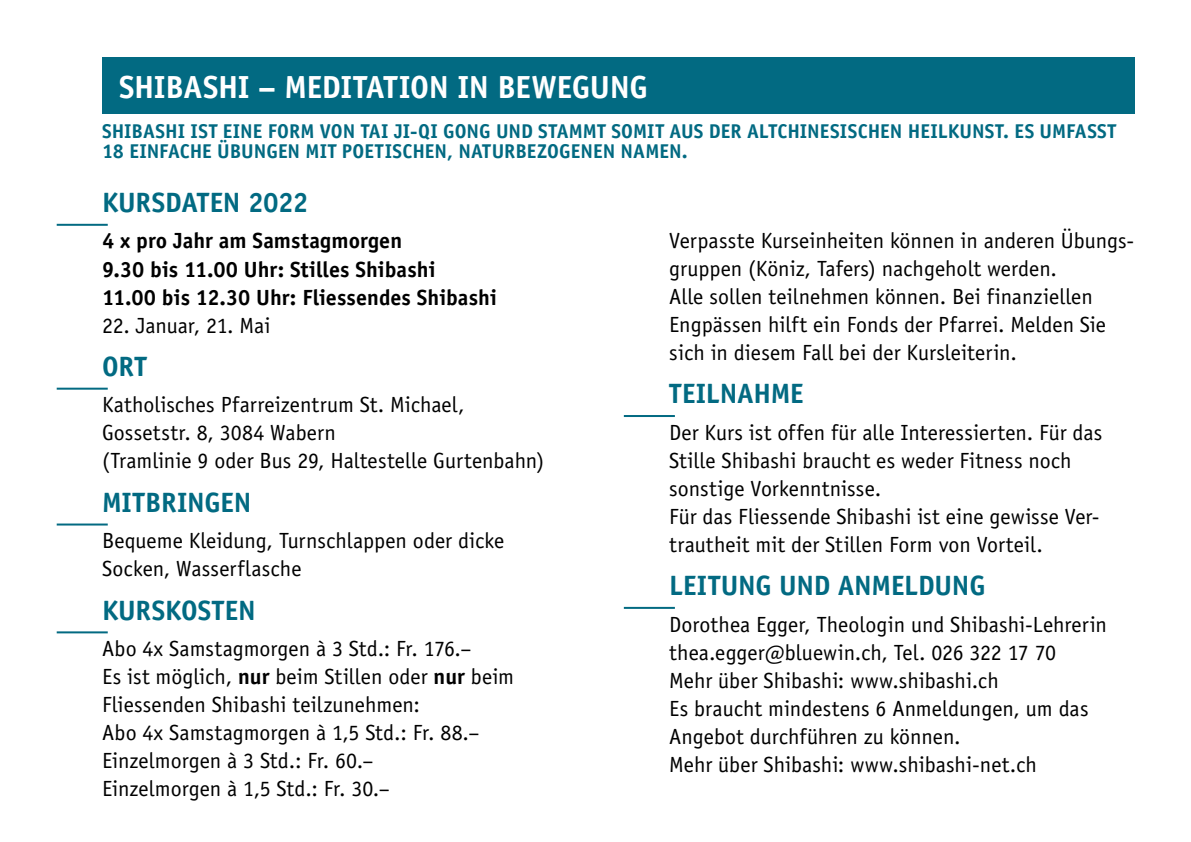
<style>
.page{position:relative;width:1191px;height:842px;background:#fff}
.page>*{position:absolute;margin:0;border:0;box-sizing:border-box;transform-origin:0 0}
.t1{font:700 32px "Officina Sans LT";letter-spacing:-.01em;color:#fff}
.t2{font:700 28px "Officina Sans LT";letter-spacing:-.005em;color:#026a82}
.t3{font:22px/28px "Officina Sans LT";color:#000}
.t4{font:700 22px/28px "Officina Sans LT";letter-spacing:.005em;color:#000}
.t5{font:700 20px/20px "Officina Sans LT";color:#026a82}
.s1{font-weight:700}
</style>
<div class="page">
<hr style="left:57px;top:224px;width:51px;height:2px;background:#026a82">
<hr style="left:57px;top:388px;width:51px;height:2px;background:#026a82">
<hr style="left:57px;top:523px;width:51px;height:2px;background:#026a82">
<hr style="left:57px;top:631px;width:51px;height:2px;background:#026a82">
<hr style="left:624px;top:415px;width:51px;height:2px;background:#026a82">
<hr style="left:624px;top:607px;width:51px;height:2px;background:#026a82">
<div style="left:102px;top:57px;width:1032px;height:56px;background:#026a82"></div>
<h1 class="t1" style="left:119px;top:67px;width:530px">SHIBASHI – MEDITATION IN BEWEGUNG</h1>
<p class="t5" style="left:102px;top:121px;width:1016px">SHIBASHI IST EINE FORM VON TAI JI-QI GONG UND STAMMT SOMIT AUS DER ALTCHINESISCHEN HEILKUNST. ES UMFASST<br>18 EINFACHE ÜBUNGEN MIT POETISCHEN, NATURBEZOGENEN NAMEN.</p>
<p class="t2" style="left:102px;top:185px;width:208px">KURSDATEN 2022</p>
<p class="t4" style="left:102px;top:227px;width:396px">4 x pro Jahr am Samstagmorgen<br>9.30 bis 11.00 Uhr: Stilles Shibashi<br>11.00 bis 12.30 Uhr: Fliessendes Shibashi</p>
<p class="t3" style="left:102px;top:311px;width:170px">22. Januar, 21. Mai</p>
<p class="t2" style="left:102px;top:349px;width:46px">ORT</p>
<p class="t3" style="left:102px;top:391px;width:443px">Katholisches Pfarreizentrum St. Michael,<br>Gossetstr. 8, 3084 Wabern<br>(Tramlinie 9 oder Bus 29, Haltestelle Gurtenbahn)</p>
<p class="t2" style="left:102px;top:485px;width:151px">MITBRINGEN</p>
<p class="t3" style="left:102px;top:527px;width:404px">Bequeme Kleidung, Turnschlappen oder dicke<br>Socken, Wasserflasche</p>
<p class="t2" style="left:102px;top:592px;width:155px">KURSKOSTEN</p>
<p class="t3" style="left:102px;top:635px;width:413px">Abo 4x Samstagmorgen à 3 Std.: Fr. 176.–<br>Es ist möglich, <span class="s1">nur</span> beim Stillen oder <span class="s1">nur</span> beim Fliessenden Shibashi teilzunehmen:<br>Abo 4x Samstagmorgen à 1,5 Std.: Fr. 88.– Einzelmorgen à 3 Std.: Fr. 60.–<br>Einzelmorgen à 1,5 Std.: Fr. 30.–</p>
<p class="t3" style="left:669px;top:226px;width:466px">Verpasste Kurseinheiten können in anderen Übungs&shy;gruppen (Köniz, Tafers) nachgeholt werden.<br>Alle sollen teilnehmen können. Bei finanziellen Engpässen hilft ein Fonds der Pfarrei. Melden Sie sich in diesem Fall bei der Kursleiterin.</p>
<p class="t2" style="left:669px;top:376px;width:136px">TEILNAHME</p>
<p class="t3" style="left:669px;top:418px;width:435px">Der Kurs ist offen für alle Interessierten. Für das Stille Shibashi braucht es weder Fitness noch sonstige Vorkenntnisse.<br>Für das Fliessende Shibashi ist eine gewisse Ver&shy;trautheit mit der Stillen Form von Vorteil.</p>
<p class="t2" style="left:669px;top:568px;width:318px">LEITUNG UND ANMELDUNG</p>
<p class="t3" style="left:669px;top:610px;width:439px">Dorothea Egger, Theologin und Shibashi-Lehrerin thea.egger@bluewin.ch, Tel. 026 322 17 70<br>Mehr über Shibashi: www.shibashi.ch<br>Es braucht mindestens 6 Anmeldungen, um das Angebot durchführen zu können.<br>Mehr über Shibashi: www.shibashi-net.ch</p>
</div>
